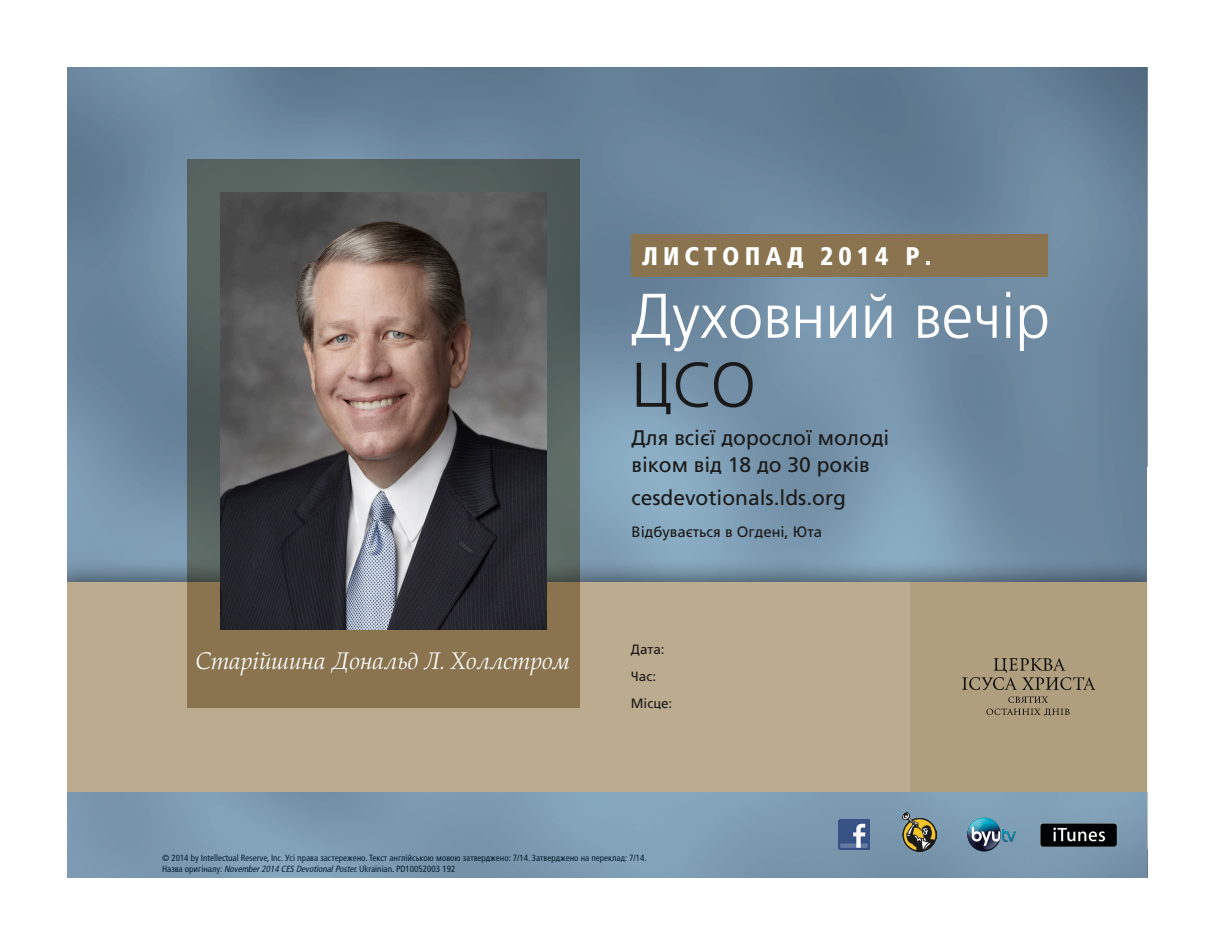
<style>
.page{position:relative;width:1215px;height:945px;background:#fff}
.page>*{position:absolute;margin:0;border:0;box-sizing:border-box;transform-origin:0 0}
.t1{font:300 63px "Frutigerlds Lat";color:#fff}
.t2{font:300 63px "Frutigerlds Lat";color:#1a1a1a}
.t3{font:900 condensed 25.5px "Frutigerlds Lat";letter-spacing:.2em;color:#fff}
.t4{font:italic 300 24px "Palatinolds Lat";color:#fff}
.t5{font:21px/27px "Frutigerlds Lat";color:#1a1a1a}
.t6{font:15px "Frutigerlds Lat";color:#1a1a1a}
.t7{font:13.5px/26.8px "Frutigerlds Lat";color:#1a1a1a}
.t8{font:condensed 9px/10.5px "Frutigerlds Lat";color:#134}
.s1{font-style:italic}
</style>
<div class="page">
<img style="left:68px;top:68px;width:1080px;height:490px">
<div style="left:43px;top:558px;width:1129px;height:259px;background:#1a1a1a;opacity:.5"></div>
<div style="left:68px;top:582px;width:1080px;height:211px;background:#bcac8f"></div>
<div style="left:1148px;top:467px;width:54px;height:382px;background:#fff"></div>
<div style="left:14px;top:496px;width:54px;height:382px;background:#fff"></div>
<div style="left:910px;top:582px;width:238px;height:211px;background:#b09f7f"></div>
<img style="left:68px;top:792px;width:1080px;height:86px">
<img style="left:839px;top:819px;width:30px;height:31px">
<img style="left:902px;top:812px;width:34px;height:39px">
<img style="left:966px;top:813px;width:55px;height:39px">
<img style="left:1041px;top:823px;width:76px;height:23px">
<svg style="left:187px;top:159px;width:393px;height:549px;background:#6d6956"></svg>
<img style="left:220px;top:193px;width:327px;height:436px">
<div style="left:631px;top:234px;width:417px;height:43px;background:#8a7450"></div>
<svg style="left:962px;top:658px;width:133px;height:32px"></svg>
<svg style="left:1008px;top:696px;width:40px;height:7px"></svg>
<svg style="left:986px;top:709px;width:84px;height:7px"></svg>
<h2 class="t3" style="left:642px;top:236px;width:291px">ЛИСТОПАД 2014 Р.</h2>
<h1 class="t1" style="left:631px;top:270px;width:421px">Духовний вечір</h1>
<h1 class="t2" style="left:631px;top:339px;width:126px">ЦСО</h1>
<h3 class="t5" style="left:631px;top:423px;width:260px">Для всієї дорослої молоді віком від 18 до 30 років</h3>
<h3 class="t5" style="left:631px;top:483px;width:216px">cesdevotionals.lds.org</h3>
<h3 class="t4" style="left:196px;top:643px;width:376px">Старійшина Дональд Л. Холлстром</h3>
<h3 class="t6" style="left:632px;top:520px;width:192px">Відбувається в Огдені, Юта</h3>
<h3 class="t7" style="left:631px;top:635px;width:43px">Дата:<br>Час:<br>Місце:</h3>
<p class="t8" style="left:162px;top:852px;width:486px">© 2014 by Intellectual Reserve, Inc. Усі права застережено. Текст англійською мовою затверджено: 7/14. Затверджено на переклад: 7/14.<br>Назва оригіналу: <span class="s1">November 2014 CES Devotional Poster.</span> Ukrainian. PD10052003 192</p>
</div>
